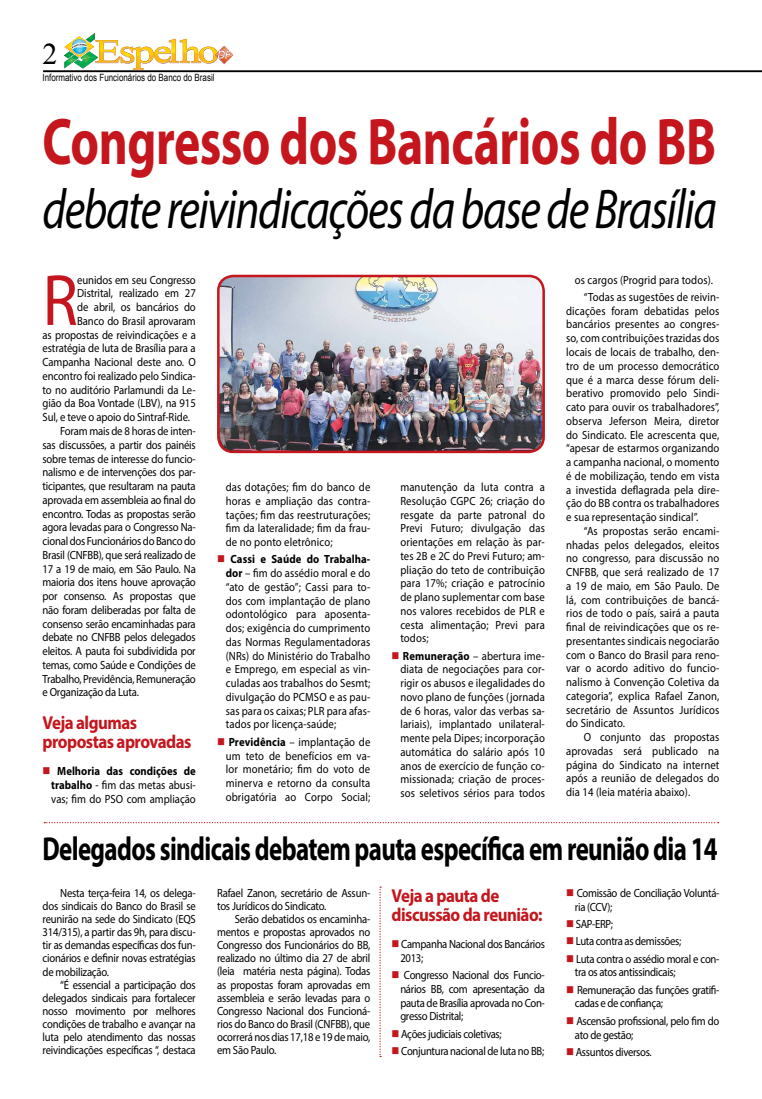
<style>
.page{position:relative;width:762px;height:1099px;background:#fff}
.page>*{position:absolute;margin:0;border:0;box-sizing:border-box;transform-origin:0 0}
.t1{font:73.12px "Myriad Pro";color:#c4161c;scale:.9 1}
.t2{font:700 66.25px "Myriad Pro";letter-spacing:-.01em;color:#c4161c;scale:.75 1}
.t3{font:italic 56.25px "Myriad Pro";letter-spacing:-.03em;color:#000;scale:.8 1}
.t4{font:700 33.25px "Myriad Pro";letter-spacing:-.025em;color:#000;scale:.75 1}
.t5{font:30px "Times New Roman";color:#000}
.t6{font:700 18.75px/18.8px "Myriad Pro";letter-spacing:-.03em;color:#c4161c;scale:.9 1}
.t7{font:11.88px/13.8px "Myriad Pro";letter-spacing:-.02em;color:#000;text-align:justify;scale:.9 1}
.t8{font:11.88px/17.2px "Myriad Pro";letter-spacing:.01em;color:#000;scale:.9 1}
.t9{font:10px "Arial";color:#000;scale:.8 1}
.s1{color:#c4161c}
.s2{font-weight:700}
</style>
<div class="page">
<hr style="left:43px;top:70px;width:719px;height:2px;background:#000">
<img style="left:64px;top:33px;width:169px;height:37px">
<img style="left:219px;top:276px;width:324px;height:175px">
<div style="left:217px;top:275px;width:328px;height:178px;border:2px solid #c4161c;border-radius:15px"></div>
<svg style="left:379px;top:886px;width:2px;height:171px"></svg>
<svg style="left:44px;top:822px;width:675px;height:1px"></svg>
<h3 class="t5" style="left:43px;top:33px;width:16px">2</h3>
<p class="t9" style="left:43px;top:71px;width:217px">Informativo dos Funcionários do Banco do Brasil</p>
<h2 class="t2" style="left:43px;top:98px;width:899px">Congresso dos Bancários do BB</h2>
<h3 class="t3" style="left:43px;top:174px;width:844px">debate reivindicações da base de Brasília</h3>
<h1 class="t1" style="left:43px;top:255px;width:41px">R</h1>
<p class="t7" style="left:77px;top:272px;width:133px">eunidos em seu Congresso</p>
<p class="t8" style="left:584px;top:271px;width:152px;text-indent:-9px">os cargos (Progrid para todos). “Todas as sugestões de reivin-</p>
<p class="t7" style="left:566px;top:304px;width:172px">dicações foram debatidas pelos bancários presentes ao congres&shy;so, com contribuições trazidas dos locais de locais de trabalho, den&shy;tro de um processo democrático que é a marca desse fórum deli&shy;berativo promovido pelo Sindi&shy;cato para ouvir os trabalhadores”, observa Jeferson Meira, diretor do Sindicato. Ele acrescenta que, “apesar de estarmos organizando a campanha nacional, o momento é de mobilização, tendo em vista a investida deflagrada pela dire&shy;ção do BB contra os trabalhadores e sua representação sindical”.</p>
<p class="t7" style="left:566px;top:524px;width:172px;text-indent:18px">“As propostas serão encami&shy;nhadas pelos delegados, eleitos no congresso, para discussão no CNFBB, que será realizado de 17 a 19 de maio, em São Paulo. De lá, com contribuições de bancá&shy;rios de todo o país, sairá a pauta final de reivindicações que os re&shy;presentantes sindicais negociarão com o Banco do Brasil para reno&shy;var o acordo aditivo do funcio&shy;nalismo à Convenção Coletiva da categoria”, explica Rafael Zanon, secretário de Assuntos Jurídicos do Sindicato.</p>
<p class="t7" style="left:566px;top:730px;width:172px;text-indent:18px">O conjunto das propostas aprovadas será publicado na página do Sindicato na internet após a reunião de delegados do dia 14 (leia matéria abaixo).</p>
<p class="t7" style="left:77px;top:286px;width:133px">Distrital, realizado em 27</p>
<p class="t7" style="left:77px;top:300px;width:133px">de abril, os bancários do</p>
<p class="t7" style="left:77px;top:314px;width:133px">Banco do Brasil aprovaram</p>
<p class="t7" style="left:43px;top:327px;width:172px">as propostas de reivindicações e a</p>
<p class="t7" style="left:43px;top:341px;width:172px">estratégia de luta de Brasília para a</p>
<p class="t7" style="left:43px;top:355px;width:172px">Campanha Nacional deste ano. O</p>
<p class="t7" style="left:43px;top:369px;width:172px">encontro foi realizado pelo Sindica-</p>
<p class="t7" style="left:43px;top:382px;width:172px">to no auditório Parlamundi da Le-</p>
<p class="t7" style="left:43px;top:396px;width:172px">gião da Boa Vontade (LBV), na 915</p>
<p class="t7" style="left:43px;top:410px;width:165px">Sul, e teve o apoio do Sintraf-Ride.</p>
<p class="t7" style="left:60px;top:424px;width:152px">Foram mais de 8 horas de inten-</p>
<p class="t7" style="left:43px;top:437px;width:172px">sas discussões, a partir dos painéis</p>
<p class="t7" style="left:43px;top:451px;width:172px">sobre temas de interesse do funcio-</p>
<p class="t7" style="left:43px;top:465px;width:172px">nalismo e de intervenções dos par-</p>
<p class="t7" style="left:43px;top:479px;width:172px">ticipantes, que resultaram na pauta</p>
<p class="t7" style="left:43px;top:492px;width:172px">aprovada em assembleia ao final do</p>
<p class="t7" style="left:43px;top:506px;width:172px">encontro. Todas as propostas serão</p>
<p class="t7" style="left:43px;top:520px;width:172px">agora levadas para o Congresso Na-</p>
<p class="t7" style="left:43px;top:534px;width:172px">cional dos Funcionários do Banco do</p>
<p class="t7" style="left:43px;top:547px;width:172px">Brasil (CNFBB), que será realizado de</p>
<p class="t7" style="left:43px;top:561px;width:172px">17 a 19 de maio, em São Paulo. Na</p>
<p class="t7" style="left:43px;top:575px;width:172px">maioria dos itens houve aprovação</p>
<p class="t7" style="left:43px;top:589px;width:172px">por consenso. As propostas que</p>
<p class="t7" style="left:43px;top:602px;width:172px">não foram deliberadas por falta de</p>
<p class="t7" style="left:43px;top:616px;width:172px">consenso serão encaminhadas para</p>
<p class="t7" style="left:43px;top:630px;width:172px">debate no CNFBB pelos delegados</p>
<p class="t7" style="left:43px;top:644px;width:172px">eleitos. A pauta foi subdividida por</p>
<p class="t7" style="left:43px;top:657px;width:172px">temas, como Saúde e Condições de</p>
<p class="t7" style="left:43px;top:671px;width:172px">Trabalho, Previdência, Remuneração</p>
<p class="t7" style="left:43px;top:685px;width:109px">e Organização da Luta.</p>
<h3 class="t6" style="left:43px;top:712px;width:167px">Veja algumas propostas aprovadas</h3>
<p class="t7" style="left:51px;top:764px;width:162px;text-indent:-9px"><span class="s1">■</span> <span class="s2">Melhoria das condições de trabalho</span> - fim das metas abusi&shy;vas; fim do PSO com ampliação</p>
<h3 class="t4" style="left:43px;top:827px;width:902px">Delegados sindicais debatem pauta específica em reunião dia 14</h3>
<h3 class="t6" style="left:392px;top:885px;width:169px">Veja a pauta de discussão da reunião:</h3>
<p class="t7" style="left:400px;top:937px;width:162px;text-indent:-9px"><span class="s1">■</span> Campanha Nacional dos Bancários<br>2013;</p>
<p class="t7" style="left:400px;top:968px;width:162px;text-indent:-9px"><span class="s1">■</span> Congresso Nacional dos Funcio&shy;nários BB, com apresentação da pauta de Brasília aprovada no Con&shy;gresso Distrital;</p>
<p class="t7" style="left:392px;top:1026px;width:124px"><span class="s1">■</span> Ações judiciais coletivas;</p>
<p class="t7" style="left:392px;top:1043px;width:171px"><span class="s1">■</span> Conjuntura nacional de luta no BB;</p>
<p class="t7" style="left:226px;top:480px;width:162px">das dotações; fim do banco de horas e ampliação das contra&shy;tações; fim das reestruturações; fim da lateralidade; fim da frau&shy;de no ponto eletrônico;</p>
<p class="t7" style="left:226px;top:552px;width:162px;text-indent:-9px"><span class="s1">■</span> <span class="s2">Cassi e Saúde do Trabalha&shy;dor</span> – fim do assédio moral e do “ato de gestão”; Cassi para to&shy;dos com implantação de plano odontológico para aposenta&shy;dos; exigência do cumprimento das Normas Regulamentadoras (NRs) do Ministério do Trabalho e Emprego, em especial as vin&shy;culadas aos trabalhos do Sesmt; divulgação do PCMSO e as pau&shy;sas para os caixas; PLR para afas&shy;tados por licença-saúde;</p>
<p class="t7" style="left:226px;top:734px;width:162px;text-indent:-9px"><span class="s1">■</span> <span class="s2">Previdência</span> – implantação de um teto de benefícios em va&shy;lor monetário; fim do voto de minerva e retorno da consulta obrigatória ao Corpo Social;</p>
<p class="t7" style="left:400px;top:480px;width:162px">manutenção da luta contra a Resolução CGPC 26; criação do resgate da parte patronal do Previ Futuro; divulgação das orientações em relação às par&shy;tes 2B e 2C do Previ Futuro; am&shy;pliação do teto de contribuição para 17%; criação e patrocínio de plano suplementar com base nos valores recebidos de PLR e cesta alimentação; Previ para todos;</p>
<p class="t7" style="left:400px;top:648px;width:162px;text-indent:-9px"><span class="s1">■</span> <span class="s2">Remuneração</span> – abertura ime&shy;diata de negociações para cor&shy;rigir os abusos e ilegalidades do novo plano de funções (jornada de 6 horas, valor das verbas sa&shy;lariais), implantado unilateral&shy;mente pela Dipes; incorporação automática do salário após 10 anos de exercício de função co&shy;missionada; criação de proces&shy;sos seletivos sérios para todos</p>
<p class="t7" style="left:217px;top:885px;width:172px;line-height:13.1px">Rafael Zanon, secretário de Assun&shy;tos Jurídicos do Sindicato.</p>
<p class="t7" style="left:217px;top:912px;width:172px;line-height:13.1px;text-indent:18px">Serão debatidos os encaminha&shy;mentos e propostas aprovados no Congresso dos Funcionários do BB, realizado no último dia 27 de abril (leia matéria nesta página). Todas as propostas foram aprovadas em assembleia e serão levadas para o Congresso Nacional dos Funcioná&shy;rios do Banco do Brasil (CNFBB), que ocorrerá nos dias 17,18 e 19 de maio, em São Paulo.</p>
<p class="t7" style="left:43px;top:886px;width:172px;line-height:13.1px;text-indent:18px">Nesta terça-feira 14, os delega&shy;dos sindicais do Banco do Brasil se reunirão na sede do Sindicato (EQS 314/315), a partir das 9h, para discu&shy;tir as demandas específicas dos fun&shy;cionários e definir novas estratégias de mobilização.</p>
<p class="t7" style="left:43px;top:977px;width:172px;line-height:13.1px;text-indent:18px">“É essencial a participação dos delegados sindicais para fortalecer nosso movimento por melhores condições de trabalho e avançar na luta pelo atendimento das nossas reivindicações específicas “, destaca</p>
<p class="t7" style="left:575px;top:885px;width:162px;text-indent:-9px"><span class="s1">■</span> Comissão de Conciliação Voluntá&shy;ria (CCV);</p>
<p class="t7" style="left:566px;top:916px;width:53px"><span class="s1">■</span> SAP-ERP;</p>
<p class="t7" style="left:566px;top:934px;width:129px"><span class="s1">■</span> Luta contra as demissões;</p>
<p class="t7" style="left:575px;top:951px;width:162px;text-indent:-9px"><span class="s1">■</span> Luta contra o assédio moral e con&shy;tra os atos antissindicais;</p>
<p class="t7" style="left:575px;top:982px;width:162px;text-indent:-9px"><span class="s1">■</span> Remuneração das funções gratifi&shy;cadas e de confiança;</p>
<p class="t7" style="left:575px;top:1013px;width:162px;text-indent:-9px"><span class="s1">■</span> Ascensão profissional, pelo fim do ato de gestão;</p>
<p class="t7" style="left:566px;top:1044px;width:97px"><span class="s1">■</span> Assuntos diversos.</p>
</div>
